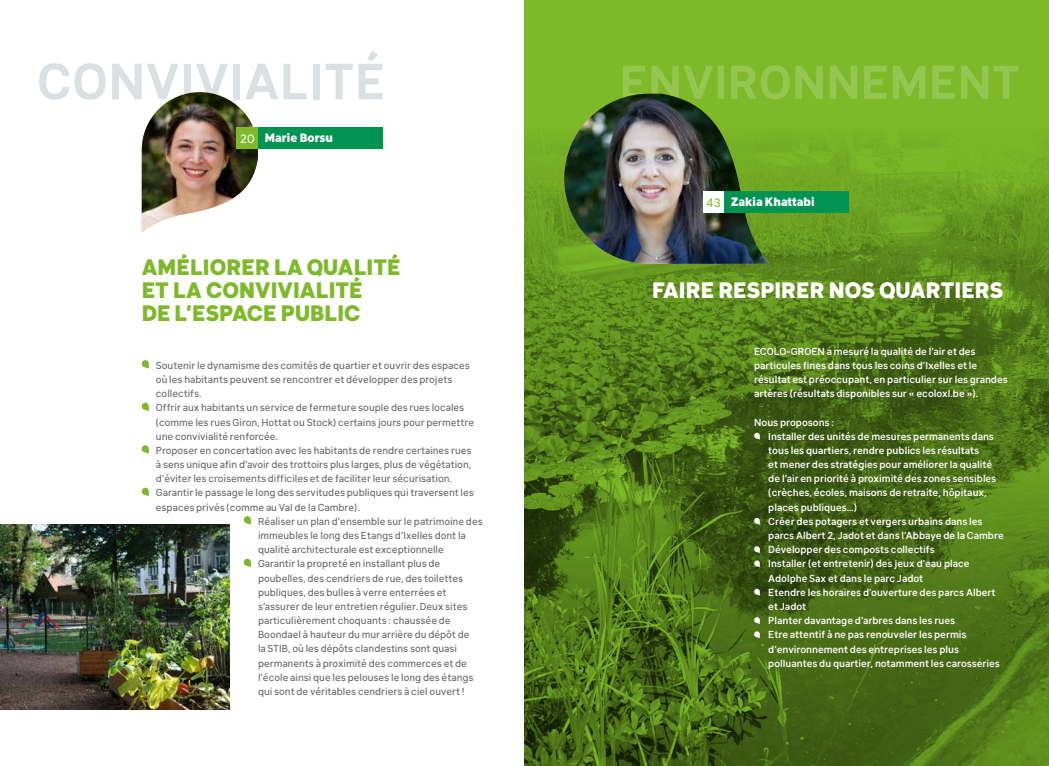
<style>
.page{position:relative;width:1049px;height:766px;background:#fff}
.page>*{position:absolute;margin:0;border:0;box-sizing:border-box;transform-origin:0 0}
.t1{font:700 50px "Klima";letter-spacing:.01em;color:#dbe0e2}
.t2{font:800 22px/22.7px "Klima";letter-spacing:.005em;color:#7db928}
.t3{font:800 22px "Klima";letter-spacing:.005em;color:#fff}
.t4{font:800 12px "Klima";letter-spacing:.005em;color:#fff}
.t5{font:12px "Klima";color:#fff}
.t6{font:12px "Klima";color:#7db928}
.t7{font:10px "Klima";color:#646363}
.t8{font:500 10px/14.2px "Klima";color:#fff}
</style>
<div class="page">
<div style="left:524px;top:0;width:525px;height:765px;background:#7db928"></div>
<img style="left:524px;top:138px;width:525px;height:627px">
<svg style="left:623px;top:65px;width:395px;height:34px"></svg>
<img style="left:564px;top:94px;width:205px;height:170px">
<img style="left:142px;top:92px;width:116px;height:140px">
<svg style="left:142px;top:360px;width:7px;height:9px"></svg>
<svg style="left:142px;top:402px;width:7px;height:9px"></svg>
<svg style="left:142px;top:445px;width:7px;height:9px"></svg>
<svg style="left:142px;top:487px;width:7px;height:9px"></svg>
<svg style="left:244px;top:516px;width:7px;height:8px"></svg>
<svg style="left:244px;top:558px;width:7px;height:9px"></svg>
<div style="left:237px;top:128px;width:21px;height:21px;background:#7db928"></div>
<div style="left:703px;top:191px;width:21px;height:22px;background:#fff"></div>
<div style="left:258px;top:128px;width:125px;height:21px;background:#009453"></div>
<div style="left:724px;top:191px;width:125px;height:22px;background:#009453"></div>
<svg style="left:754px;top:432px;width:6px;height:7px"></svg>
<svg style="left:754px;top:517px;width:6px;height:7px"></svg>
<svg style="left:754px;top:546px;width:6px;height:7px"></svg>
<svg style="left:754px;top:560px;width:6px;height:7px"></svg>
<svg style="left:754px;top:588px;width:6px;height:7px"></svg>
<svg style="left:754px;top:617px;width:6px;height:7px"></svg>
<svg style="left:754px;top:631px;width:6px;height:7px"></svg>
<img style="left:0;top:524px;width:230px;height:185px">
<h1 class="t1" style="left:37px;top:38px;width:350px">CONVIVIALITÉ</h1>
<p class="t5" style="left:240px;top:129px;width:16px">20</p>
<p class="t4" style="left:265px;top:127px;width:70px">Marie Borsu</p>
<h2 class="t2" style="left:142px;top:253px;width:260px">AMÉLIORER LA QUALITÉ<br>ET LA CONVIVIALITÉ<br>DE L’ESPACE PUBLIC</h2>
<p class="t7" style="left:156px;top:357px;width:315px">Soutenir le dynamisme des comités de quartier et ouvrir des espaces</p>
<p class="t7" style="left:156px;top:371px;width:298px">où les habitants peuvent se rencontrer et développer des projets</p>
<p class="t7" style="left:156px;top:385px;width:47px">collectifs.</p>
<p class="t7" style="left:156px;top:399px;width:310px">Offrir aux habitants un service de fermeture souple des rues locales</p>
<p class="t7" style="left:156px;top:413px;width:320px">(comme les rues Giron, Hottat ou Stock) certains jours pour permettre</p>
<p class="t7" style="left:156px;top:428px;width:124px">une convivialité renforcée.</p>
<p class="t7" style="left:156px;top:442px;width:317px">Proposer en concertation avec les habitants de rendre certaines rues</p>
<p class="t7" style="left:156px;top:456px;width:317px">à sens unique afin d’avoir des trottoirs plus larges, plus de végétation,</p>
<p class="t7" style="left:156px;top:470px;width:297px">d’éviter les croisements difficiles et de faciliter leur sécurisation.</p>
<p class="t7" style="left:156px;top:484px;width:319px">Garantir le passage le long des servitudes publiques qui traversent les</p>
<p class="t7" style="left:156px;top:498px;width:205px">espaces privés (comme au Val de la Cambre).</p>
<p class="t7" style="left:258px;top:513px;width:226px">Réaliser un plan d’ensemble sur le patrimoine des</p>
<p class="t7" style="left:258px;top:527px;width:209px">immeubles le long des Etangs d’Ixelles dont la</p>
<p class="t7" style="left:258px;top:541px;width:187px">qualité architecturale est exceptionnelle</p>
<p class="t7" style="left:258px;top:555px;width:184px">Garantir la propreté en installant plus de</p>
<p class="t7" style="left:258px;top:569px;width:207px">poubelles, des cendriers de rue, des toilettes</p>
<p class="t7" style="left:258px;top:583px;width:190px">publiques, des bulles à verre enterrées et</p>
<p class="t7" style="left:258px;top:598px;width:211px">s’assurer de leur entretien régulier. Deux sites</p>
<p class="t7" style="left:258px;top:612px;width:194px">particulièrement choquants : chaussée de</p>
<p class="t7" style="left:258px;top:626px;width:213px">Boondael à hauteur du mur arrière du dépôt de</p>
<p class="t7" style="left:258px;top:640px;width:201px">la STIB, où les dépôts clandestins sont quasi</p>
<p class="t7" style="left:258px;top:654px;width:210px">permanents à proximité des commerces et de</p>
<p class="t7" style="left:258px;top:668px;width:217px">l’école ainsi que les pelouses le long des étangs</p>
<p class="t7" style="left:258px;top:683px;width:208px">qui sont de véritables cendriers à ciel ouvert !</p>
<p class="t6" style="left:707px;top:192px;width:16px">43</p>
<p class="t4" style="left:731px;top:191px;width:85px">Zakia Khattabi</p>
<h2 class="t3" style="left:652px;top:270px;width:353px">FAIRE RESPIRER NOS QUARTIERS</h2>
<p class="t8" style="left:754px;top:343px;width:255px">ECOLO-GROEN a mesuré la qualité de l’air et des particules fines dans tous les coins d’Ixelles et le résultat est préoccupant, en particulier sur les grandes artères (résultats disponibles sur « ecoloxl.be »).</p>
<p class="t8" style="left:768px;top:413px;width:237px;text-indent:-14px">Nous proposons :<br>Installer des unités de mesures permanents dans tous les quartiers, rendre publics les résultats<br>et mener des stratégies pour améliorer la qualité de l’air en priorité à proximité des zones sensibles (crèches, écoles, maisons de retraite, hôpitaux, places publiques…)<br>Créer des potagers et vergers urbains dans les parcs Albert 2, Jadot et dans l’Abbaye de la Cambre Développer des composts collectifs<br>Installer (et entretenir) des jeux d’eau place Adolphe Sax et dans le parc Jadot<br>Etendre les horaires d’ouverture des parcs Albert et Jadot<br>Planter davantage d’arbres dans les rues<br>Etre attentif à ne pas renouveler les permis d’environnement des entreprises les plus polluantes du quartier, notamment les carosseries</p>
</div>
